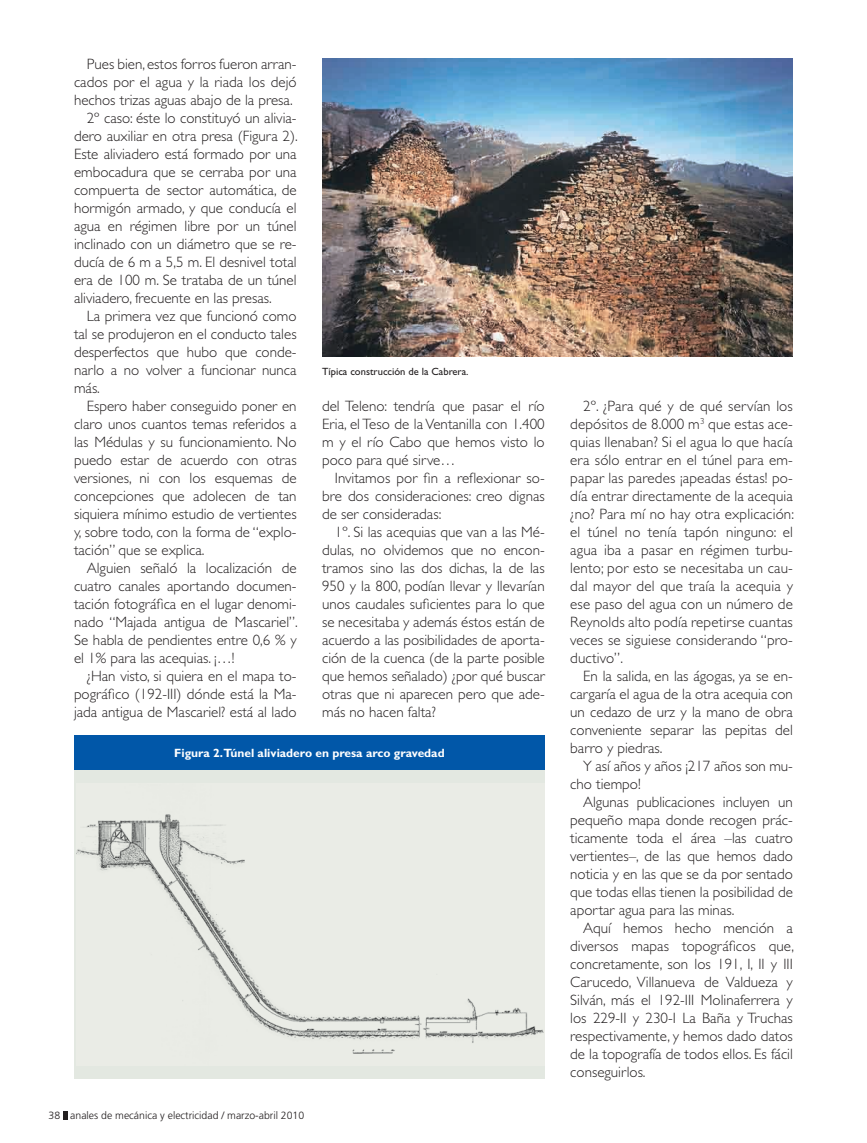
<style>
.page{position:relative;width:867px;height:1143px;background:#fff}
.page>*{position:absolute;margin:0;border:0;box-sizing:border-box;transform-origin:0 0}
.t1{font:300 15px/18px "Gill Sans Std";color:#231f20;text-align:justify}
.t2{font:700 12px "Gill Sans Std";color:#fff}
.t3{font:300 10.5px "Frutiger LT Std";color:#231f20}
.t4{font:10.5px "Gill Sans Std";color:#231f20}
</style>
<div class="page">
<svg style="left:63px;top:1111px;width:4px;height:8px"></svg>
<div style="left:74px;top:735px;width:471px;height:36px;background:#0157a8"></div>
<div style="left:74px;top:771px;width:471px;height:308px;background:#eaece6"></div>
<img style="left:77px;top:814px;width:467px;height:240px">
<img style="left:322px;top:58px;width:471px;height:299px">
<p class="t1" style="left:87px;top:55px;width:211px">Pues bien, estos forros fueron arran-</p>
<p class="t1" style="left:74px;top:73px;width:224px">cados por el agua y la riada los dejó</p>
<p class="t1" style="left:74px;top:91px;width:220px">hechos trizas aguas abajo de la presa.</p>
<p class="t1" style="left:87px;top:109px;width:211px">2º caso: éste lo constituyó un alivia-</p>
<p class="t1" style="left:74px;top:127px;width:225px">dero auxiliar en otra presa (Figura 2).</p>
<p class="t1" style="left:74px;top:145px;width:224px">Este aliviadero está formado por una</p>
<p class="t1" style="left:74px;top:163px;width:224px">embocadura que se cerraba por una</p>
<p class="t1" style="left:74px;top:181px;width:224px">compuerta de sector automática, de</p>
<p class="t1" style="left:74px;top:199px;width:224px">hormigón armado, y que conducía el</p>
<p class="t1" style="left:74px;top:217px;width:224px">agua en régimen libre por un túnel</p>
<p class="t1" style="left:74px;top:235px;width:224px">inclinado con un diámetro que se re-</p>
<p class="t1" style="left:74px;top:253px;width:224px">ducía de 6 m a 5,5 m. El desnivel total</p>
<p class="t1" style="left:74px;top:271px;width:224px">era de 100 m. Se trataba de un túnel</p>
<p class="t1" style="left:74px;top:289px;width:199px">aliviadero, frecuente en las presas.</p>
<p class="t1" style="left:87px;top:307px;width:211px">La primera vez que funcionó como</p>
<p class="t1" style="left:74px;top:325px;width:224px">tal se produjeron en el conducto tales</p>
<p class="t1" style="left:74px;top:343px;width:224px">desperfectos que hubo que conde-</p>
<p class="t1" style="left:74px;top:361px;width:224px">narlo a no volver a funcionar nunca</p>
<p class="t1" style="left:74px;top:379px;width:27px">más.</p>
<p class="t1" style="left:87px;top:397px;width:211px">Espero haber conseguido poner en</p>
<p class="t1" style="left:74px;top:415px;width:224px">claro unos cuantos temas referidos a</p>
<p class="t1" style="left:74px;top:433px;width:224px">las Médulas y su funcionamiento. No</p>
<p class="t1" style="left:74px;top:451px;width:224px">puedo estar de acuerdo con otras</p>
<p class="t1" style="left:74px;top:469px;width:224px">versiones, ni con los esquemas de</p>
<p class="t1" style="left:74px;top:487px;width:224px">concepciones que adolecen de tan</p>
<p class="t1" style="left:74px;top:505px;width:224px">siquiera mínimo estudio de vertientes</p>
<p class="t1" style="left:74px;top:523px;width:224px">y, sobre todo, con la forma de “explo-</p>
<p class="t1" style="left:74px;top:541px;width:132px">tación” que se explica.</p>
<p class="t1" style="left:87px;top:559px;width:211px">Alguien señaló la localización de</p>
<p class="t1" style="left:74px;top:577px;width:224px">cuatro canales aportando documen-</p>
<p class="t1" style="left:74px;top:595px;width:224px">tación fotográfica en el lugar denomi-</p>
<p class="t1" style="left:74px;top:613px;width:225px">nado “Majada antigua de Mascariel”.</p>
<p class="t1" style="left:74px;top:631px;width:224px">Se habla de pendientes entre 0,6 % y</p>
<p class="t1" style="left:74px;top:649px;width:162px">el 1% para las acequias. ¡…!</p>
<p class="t1" style="left:87px;top:667px;width:211px">¿Han visto, si quiera en el mapa to-</p>
<p class="t1" style="left:74px;top:685px;width:224px">pográfico (192-III) dónde está la Ma-</p>
<p class="t1" style="left:74px;top:703px;width:224px">jada antigua de Mascariel? está al lado</p>
<p class="t4" style="left:322px;top:365px;width:148px">Típica construcción de la Cabrera.</p>
<p class="t1" style="left:322px;top:397px;width:224px">del Teleno: tendría que pasar el río Eria, el Teso de la Ventanilla con 1.400 m y el río Cabo que hemos visto lo poco para qué sirve…</p>
<p class="t1" style="left:322px;top:469px;width:224px;text-indent:13px">Invitamos por fin a reflexionar so&shy;bre dos consideraciones: creo dignas de ser consideradas:</p>
<p class="t1" style="left:322px;top:523px;width:224px;text-indent:13px">1º. Si las acequias que van a las Mé&shy;dulas, no olvidemos que no encon&shy;tramos sino las dos dichas, la de las 950 y la 800, podían llevar y llevarían unos caudales suficientes para lo que se necesitaba y además éstos están de acuerdo a las posibilidades de aporta&shy;ción de la cuenca (de la parte posible que hemos señalado) ¿por qué buscar otras que ni aparecen pero que ade&shy;más no hacen falta?</p>
<p class="t2" style="left:174px;top:746px;width:272px">Figura 2.Túnel aliviadero en presa arco gravedad</p>
<p class="t3" style="left:49px;top:1110px;width:257px">38 anales de mecánica y electricidad / marzo-abril 2010</p>
<p class="t1" style="left:570px;top:397px;width:225px;text-indent:13px">2º. ¿Para qué y de qué servían los depósitos de 8.000 m<sup>3</sup> que estas ace&shy;quias llenaban? Si el agua lo que hacía era sólo entrar en el túnel para em&shy;papar las paredes ¡apeadas éstas! po&shy;día entrar directamente de la acequia ¿no? Para mí no hay otra explicación: el túnel no tenía tapón ninguno: el agua iba a pasar en régimen turbu&shy;lento; por esto se necesitaba un cau&shy;dal mayor del que traía la acequia y ese paso del agua con un número de Reynolds alto podía repetirse cuantas veces se siguiese considerando “pro&shy;ductivo”.</p>
<p class="t1" style="left:570px;top:667px;width:224px;text-indent:13px">En la salida, en las ágogas, ya se en&shy;cargaría el agua de la otra acequia con un cedazo de urz y la mano de obra conveniente separar las pepitas del barro y piedras.</p>
<p class="t1" style="left:570px;top:757px;width:224px;text-indent:13px">Y así años y años ¡217 años son mu&shy;cho tiempo!</p>
<p class="t1" style="left:570px;top:793px;width:224px;text-indent:13px">Algunas publicaciones incluyen un pequeño mapa donde recogen prác&shy;ticamente toda el área –las cuatro vertientes–, de las que hemos dado noticia y en las que se da por sentado que todas ellas tienen la posibilidad de aportar agua para las minas.</p>
<p class="t1" style="left:570px;top:919px;width:225px;text-indent:13px">Aquí hemos hecho mención a diversos mapas topográficos que, concretamente, son los 191, I, II y III Carucedo, Villanueva de Valdueza y Silván, más el 192-III Molinaferrera y los 229-II y 230-I La Baña y Truchas respectivamente, y hemos dado datos de la topografía de todos ellos. Es fácil conseguirlos.</p>
</div>
